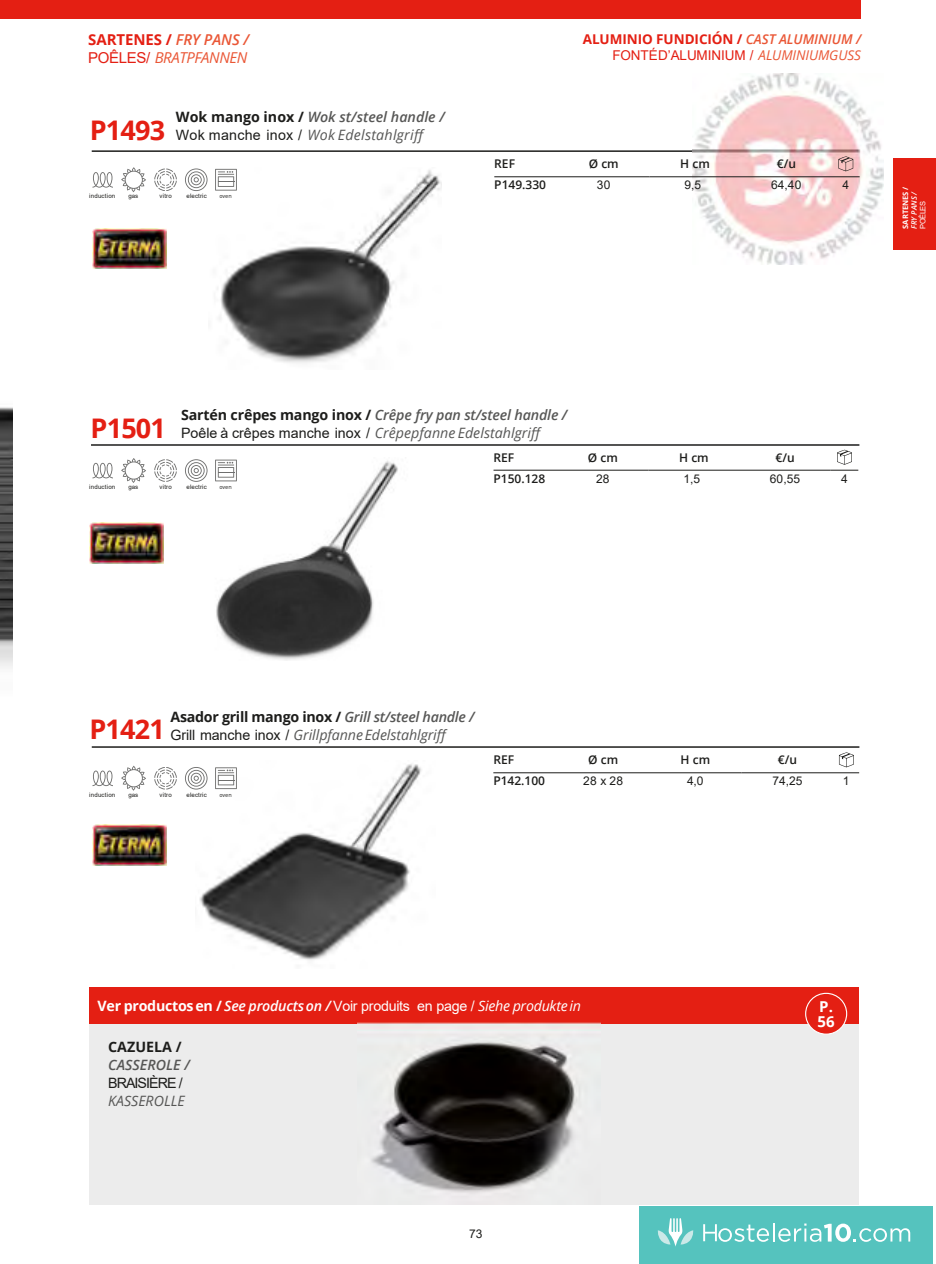
<style>
.page{position:relative;width:936px;height:1264px;background:#fff}
.page>*{position:absolute;margin:0;border:0;box-sizing:border-box;transform-origin:0 0}
.t1{font:700 27px "Open Sans";letter-spacing:-.03em;color:#e41f13}
.t2{font:italic 15px/18px "Open Sans";letter-spacing:-.025em;color:#ea5736}
.t3{font:700 15px/15px "Open Sans";color:#fff}
.t4{font:italic 600 14.25px/18px "Open Sans";color:#575756}
.t5{font:italic 14.25px/18px "Open Sans";letter-spacing:-.005em;color:#575756}
.t6{font:14.25px "Arial";letter-spacing:-.02em;color:#fff}
.t7{font:14.25px "Arial";letter-spacing:-.065em;color:#1d1d1b}
.t8{font:700 14.25px "Open Sans";color:#1d1d1b}
.t9{font:700 13.5px "Open Sans";letter-spacing:-.005em;color:#e41f13}
.t10{font:13.5px "Arial";letter-spacing:-.01em;color:#e41f13}
.t11{font:600 12px "Open Sans";color:#1d1d1b}
.t12{font:12px "Arial";letter-spacing:.005em;color:#1d1d1b}
.t13{font:700 7.5px "Open Sans";color:#fff}
.t14{font:italic 600 7.5px "Open Sans";color:#fff}
.t15{font:7.5px "Arial";letter-spacing:-.065em;color:#fff}
.t16{font:6.15px "Arial";letter-spacing:.03em;color:#1d1d1b}
.t17{font:6.15px "DIN Pro";letter-spacing:-.02em;color:#1d1d1b}
.s1{font-weight:700;font-style:normal;color:#e41f13}
.s2{font-weight:600}
.s3{font-family:"Arial";font-style:normal;color:#e41f13}
.s4{font-weight:600;font-style:italic;color:#ea5736}
.s5{font-family:"Open Sans";font-style:italic;color:#ea5736}
.s6{font-weight:700;font-style:normal;color:#1d1d1b}
.s7{font-weight:700;font-style:normal;font-size:27px;color:#e41f13}
.s8{font-family:"Arial";font-weight:400;font-style:normal;color:#1d1d1b}
.s9{font-weight:400}
.s10{font-family:"Arial";font-style:normal;color:#1d1d1b}
.s11{font-family:"Open Sans";font-weight:700}
.s12{font-family:"Open Sans";font-weight:600;font-style:italic}
.s13{font-family:"Open Sans";font-style:italic}
</style>
<div class="page">
<img style="left:0;top:407px;width:13px;height:261px">
<div style="left:89px;top:1017px;width:769px;height:187px;background:#ececec"></div>
<div style="left:89px;top:986px;width:770px;height:37px;background:#e41f13"></div>
<div style="left:805px;top:993px;width:41px;height:41px;background:#e41f13;border-radius:50%"></div>
<div style="left:805px;top:992px;width:42px;height:42px;border:1px solid #fff;border-radius:50%"></div>
<img style="left:195px;top:764px;width:227px;height:197px">
<img style="left:215px;top:168px;width:226px;height:195px">
<img style="left:207px;top:460px;width:191px;height:200px">
<hr style="left:91px;top:444px;width:768px;height:1px;background:#1d1d1b">
<hr style="left:92px;top:746px;width:767px;height:1px;background:#1d1d1b">
<hr style="left:92px;top:150px;width:767px;height:2px;background:#1d1d1b">
<img style="left:92px;top:228px;width:74px;height:40px">
<img style="left:92px;top:824px;width:74px;height:41px">
<img style="left:89px;top:522px;width:74px;height:41px">
<img style="left:357px;top:1022px;width:244px;height:171px">
<svg style="left:185px;top:767px;width:22px;height:22px"></svg>
<svg style="left:154px;top:767px;width:23px;height:22px"></svg>
<svg style="left:92px;top:770px;width:21px;height:16px"></svg>
<svg style="left:121px;top:765px;width:25px;height:25px"></svg>
<svg style="left:215px;top:767px;width:22px;height:22px"></svg>
<svg style="left:185px;top:459px;width:22px;height:23px"></svg>
<svg style="left:154px;top:459px;width:23px;height:23px"></svg>
<svg style="left:92px;top:463px;width:21px;height:15px"></svg>
<svg style="left:121px;top:458px;width:25px;height:25px"></svg>
<svg style="left:215px;top:459px;width:22px;height:22px"></svg>
<svg style="left:185px;top:168px;width:22px;height:23px"></svg>
<svg style="left:154px;top:168px;width:23px;height:23px"></svg>
<svg style="left:92px;top:172px;width:21px;height:16px"></svg>
<svg style="left:121px;top:167px;width:25px;height:25px"></svg>
<svg style="left:215px;top:169px;width:22px;height:22px"></svg>
<div style="left:0;top:0;width:860px;height:19px;background:#e41f13"></div>
<hr style="left:494px;top:176px;width:155px;height:1px;background:#1d1d1b">
<img style="left:692px;top:74px;width:191px;height:191px">
<hr style="left:649px;top:176px;width:210px;height:1px;background:#1d1d1b">
<svg style="left:838px;top:156px;width:15px;height:15px"></svg>
<hr style="left:493px;top:470px;width:155px;height:1px;background:#1d1d1b">
<hr style="left:648px;top:470px;width:182px;height:1px;background:#1d1d1b">
<svg style="left:830px;top:449px;width:28px;height:22px"></svg>
<hr style="left:493px;top:772px;width:248px;height:1px;background:#1d1d1b">
<hr style="left:741px;top:772px;width:118px;height:1px;background:#1d1d1b">
<svg style="left:839px;top:752px;width:15px;height:15px"></svg>
<div style="left:893px;top:158px;width:43px;height:92px;background:#e41f13"></div>
<div style="left:639px;top:1206px;width:293px;height:57px;background:#55c3be"></div>
<svg style="left:703px;top:1223px;width:207px;height:19px"></svg>
<svg style="left:657px;top:1218px;width:37px;height:28px"></svg>
<p class="t2" style="left:88px;top:32px;width:162px"><span class="s1">SARTENES /</span> <span class="s2">FRY PANS /<br></span><span class="s3">POÊLES/</span> BRATPFANNEN</p>
<p class="t9" style="left:583px;top:33px;width:280px">ALUMINIO FUNDICIÓN / <span class="s4">CAST ALUMINIUM /</span></p>
<p class="t10" style="left:612px;top:50px;width:250px">FONTÉD’ALUMINIUM / <span class="s5">ALUMINIUMGUSS</span></p>
<p class="t4" style="left:90px;top:109px;width:357px;text-indent:86px"><span class="s6">Wok mango inox /</span> Wok st/steel handle /<br><span class="s7">P1493</span> <span class="s8">Wok manche inox /</span> <span class="s9">Wok Edelstahlgriff</span></p>
<p class="t16" style="left:89px;top:193px;width:28px">induction</p>
<p class="t16" style="left:129px;top:193px;width:11px">gas</p>
<p class="t16" style="left:159px;top:193px;width:14px">vitro</p>
<p class="t16" style="left:187px;top:193px;width:22px">electric</p>
<p class="t17" style="left:219px;top:193px;width:14px">oven</p>
<p class="t11" style="left:494px;top:159px;width:22px">REF</p>
<p class="t11" style="left:589px;top:159px;width:31px">Ø cm</p>
<p class="t11" style="left:680px;top:159px;width:31px">H cm</p>
<p class="t11" style="left:776px;top:159px;width:21px">€/u</p>
<p class="t11" style="left:494px;top:180px;width:53px">P149.330</p>
<p class="t12" style="left:597px;top:180px;width:15px">30</p>
<p class="t12" style="left:684px;top:180px;width:18px">9,5</p>
<p class="t12" style="left:771px;top:180px;width:32px">64,40</p>
<p class="t12" style="left:842px;top:180px;width:8px">4</p>
<p class="t13" style="left:902px;top:229px;width:44px;rotate:-90deg">SARTENES /</p>
<p class="t14" style="left:911px;top:229px;width:39px;rotate:-90deg">FRY PANS /</p>
<p class="t15" style="left:920px;top:229px;width:29px;rotate:-90deg">POÊLES</p>
<h1 class="t1" style="left:91px;top:417px;width:77px">P1501</h1>
<p class="t4" style="left:181px;top:407px;width:388px"><span class="s6">Sartén crêpes mango inox /</span> Crêpe fry pan st/steel handle /<br><span class="s8">Poêle à crêpes manche inox /</span> <span class="s9">Crêpepfanne Edelstahlgriff</span></p>
<p class="t16" style="left:89px;top:484px;width:28px">induction</p>
<p class="t16" style="left:129px;top:484px;width:11px">gas</p>
<p class="t16" style="left:159px;top:484px;width:14px">vitro</p>
<p class="t16" style="left:187px;top:484px;width:22px">electric</p>
<p class="t17" style="left:219px;top:484px;width:14px">oven</p>
<p class="t11" style="left:493px;top:452px;width:22px">REF</p>
<p class="t11" style="left:588px;top:452px;width:31px">Ø cm</p>
<p class="t11" style="left:679px;top:452px;width:31px">H cm</p>
<p class="t11" style="left:775px;top:452px;width:21px">€/u</p>
<p class="t11" style="left:493px;top:473px;width:53px">P150.128</p>
<p class="t12" style="left:596px;top:474px;width:15px">28</p>
<p class="t12" style="left:683px;top:474px;width:18px">1,5</p>
<p class="t12" style="left:770px;top:474px;width:32px">60,55</p>
<p class="t12" style="left:841px;top:474px;width:8px">4</p>
<h1 class="t1" style="left:89px;top:718px;width:77px">P1421</h1>
<p class="t5" style="left:170px;top:709px;width:306px"><span class="s6">Asador grill mango inox /</span> <span class="s2">Grill st/steel handle /<br></span><span class="s10">Grill manche inox /</span> Grillpfanne Edelstahlgriff</p>
<p class="t16" style="left:89px;top:792px;width:28px">induction</p>
<p class="t16" style="left:129px;top:792px;width:11px">gas</p>
<p class="t16" style="left:159px;top:792px;width:14px">vitro</p>
<p class="t16" style="left:187px;top:792px;width:22px">electric</p>
<p class="t17" style="left:219px;top:791px;width:14px">oven</p>
<p class="t11" style="left:493px;top:755px;width:22px">REF</p>
<p class="t11" style="left:588px;top:755px;width:31px">Ø cm</p>
<p class="t11" style="left:680px;top:755px;width:31px">H cm</p>
<p class="t11" style="left:778px;top:755px;width:21px">€/u</p>
<p class="t11" style="left:493px;top:776px;width:53px">P142.100</p>
<p class="t12" style="left:583px;top:776px;width:41px">28 x 28</p>
<p class="t12" style="left:687px;top:776px;width:18px">4,0</p>
<p class="t12" style="left:772px;top:776px;width:32px">74,25</p>
<p class="t12" style="left:843px;top:776px;width:8px">1</p>
<p class="t6" style="left:98px;top:1000px;width:485px"><span class="s11">Ver productosen /</span> <span class="s12">See products on /</span>Voir produits en page / <span class="s13">Siehe produktein</span></p>
<p class="t3" style="left:817px;top:1000px;width:19px">P.<br>56</p>
<p class="t8" style="left:108px;top:1041px;width:75px">CAZUELA /</p>
<p class="t4" style="left:108px;top:1057px;width:83px">CASSEROLE /</p>
<p class="t7" style="left:108px;top:1077px;width:76px">BRAISIÈRE /</p>
<p class="t5" style="left:108px;top:1093px;width:78px">KASSEROLLE</p>
<p class="t12" style="left:469px;top:1228px;width:15px">73</p>
</div>
